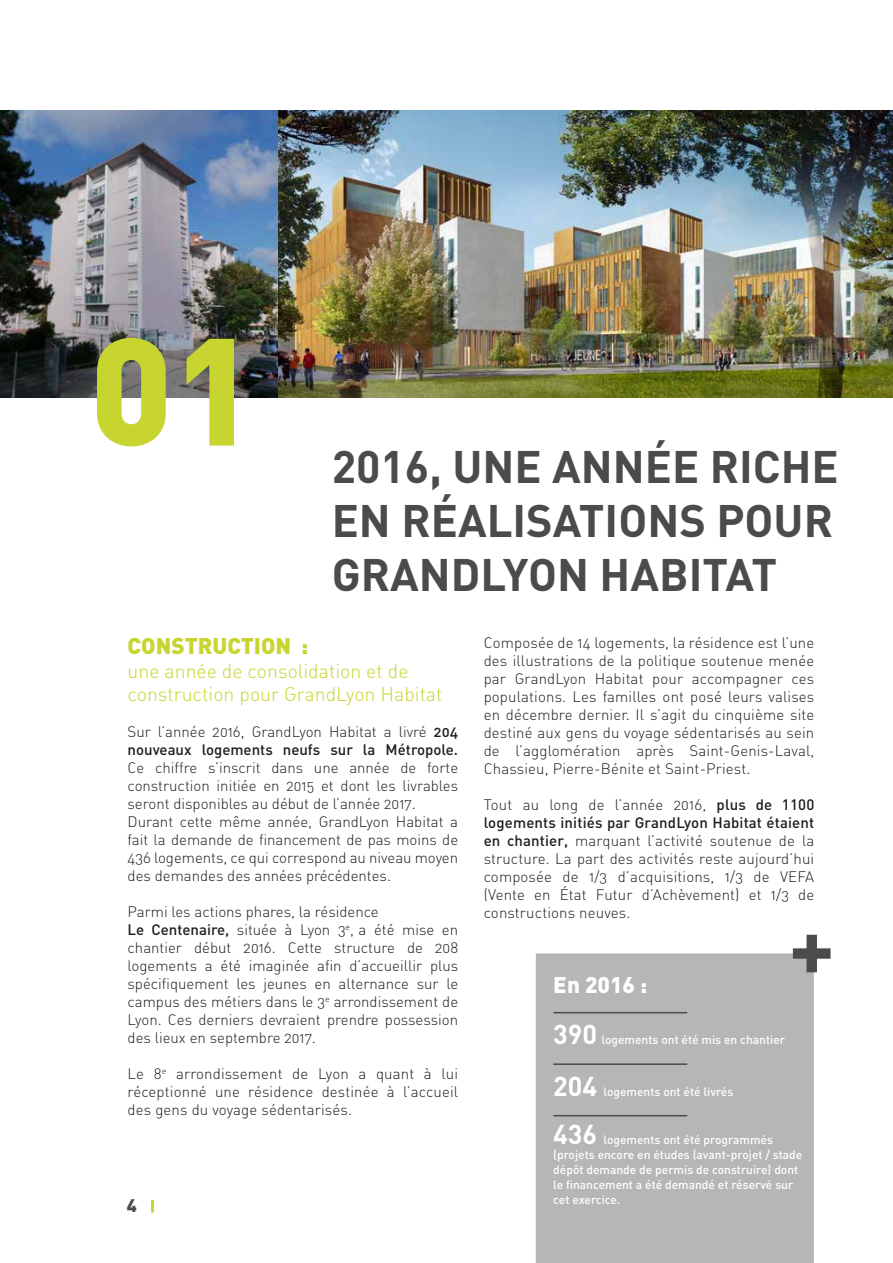
<style>
.page{position:relative;width:893px;height:1263px;background:#fff}
.page>*{position:absolute;margin:0;border:0;box-sizing:border-box;transform-origin:0 0}
.t1{font:900 150px "DIN";color:#c8d530}
.t2{font:700 85.05px "DIN";color:#4b4b4a}
.t3{font:700 45px/54px "DIN";color:#4b4b4a}
.t4{font:700 27px "DIN";color:#fff}
.t5{font:900 22.5px "DIN";color:#c8d530}
.t6{font:900 22.5px "DIN";color:#fff}
.t7{font:19.5px/23.4px "DIN Light Alternate";color:#c8d530}
.t8{font:900 18px "DIN";color:#4b4b4a}
.t9{font:15px/18px "DIN Light Alternate";color:#1d1d1b;text-align:justify}
.t10{font:500 15px "DIN";letter-spacing:.01em;color:#1d1d1b}
.t11{font:15px "DIN Medium Alternate";color:#1d1d1b}
.t12{font:500 12px/15px "DIN";color:#fff}
.s1{font-family:"DIN Medium Alternate"}
.s2{font-family:"DIN";font-weight:500}
</style>
<div class="page">
<svg style="left:151px;top:1200px;width:3px;height:12px"></svg>
<img style="left:0;top:111px;width:893px;height:287px">
<div style="left:536px;top:953px;width:278px;height:310px;background:#b7b5b6"></div>
<hr style="left:553px;top:1012px;width:134px;height:1px;background:#4b4b4a">
<hr style="left:553px;top:1063px;width:134px;height:2px;background:#4b4b4a">
<hr style="left:553px;top:1115px;width:134px;height:1px;background:#4b4b4a">
<h1 class="t1" style="left:90px;top:291px;width:168px">01</h1>
<h3 class="t3" style="left:332px;top:438px;width:509px">2016, UNE ANNÉE RICHE<br>EN RÉALISATIONS POUR<br>GRANDLYON HABITAT</h3>
<h3 class="t5" style="left:128px;top:631px;width:182px">CONSTRUCTION :</h3>
<h3 class="t7" style="left:128px;top:659px;width:316px">une année de consolidation et de construction pour GrandLyon Habitat</h3>
<p class="t9" style="left:128px;top:723px;width:332px">Sur l’année 2016, GrandLyon Habitat a livré <span class="s1">204</span></p>
<p class="t11" style="left:128px;top:740px;width:332px">nouveaux logements neufs sur la Métropole.</p>
<p class="t9" style="left:128px;top:759px;width:332px;text-align:left">Ce chiffre s’inscrit dans une année de forte construction initiée en 2015 et dont les livrables seront disponibles au début de l’année 2017.<br>Durant cette même année, GrandLyon Habitat a fait la demande de financement de pas moins de 436 logements, ce qui correspond au niveau moyen des demandes des années précédentes.</p>
<p class="t9" style="left:128px;top:903px;width:332px;text-align:left">Parmi les actions phares, la résidence<br><span class="s2">Le Centenaire,</span> située à Lyon 3<sup>e</sup>, a été mise en chantier début 2016. Cette structure de 208 logements a été imaginée afin d’accueillir plus spécifiquement les jeunes en alternance sur le campus des métiers dans le 3<sup>e</sup> arrondissement de Lyon. Ces derniers devraient prendre possession des lieux en septembre 2017.</p>
<p class="t9" style="left:128px;top:1065px;width:332px">Le 8<sup>e</sup> arrondissement de Lyon a quant à lui réceptionné une résidence destinée à l’accueil des gens du voyage sédentarisés.</p>
<p class="t8" style="left:127px;top:1194px;width:12px">4</p>
<p class="t9" style="left:484px;top:633px;width:332px">Composée de 14 logements, la résidence est l’une des illustrations de la politique soutenue menée par GrandLyon Habitat pour accompagner ces populations. Les familles ont posé leurs valises en décembre dernier. Il s’agit du cinquième site destiné aux gens du voyage sédentarisés au sein de l’agglomération après Saint-Genis-Laval, Chassieu, Pierre-Bénite et Saint-Priest.</p>
<p class="t9" style="left:484px;top:795px;width:332px">Tout au long de l’année 2016, <span class="s2">plus de 1100</span></p>
<p class="t10" style="left:484px;top:813px;width:332px">logements initiés par GrandLyon Habitat étaient</p>
<p class="t9" style="left:484px;top:831px;width:332px"><span class="s2">en chantier,</span> marquant l’activité soutenue de la structure. La part des activités reste aujourd’hui composée de 1/3 d’acquisitions, 1/3 de VEFA (Vente en État Futur d’Achèvement) et 1/3 de constructions neuves.</p>
<h2 class="t2" style="left:789px;top:891px;width:48px">+</h2>
<h3 class="t6" style="left:553px;top:969px;width:95px">En 2016 :</h3>
<h3 class="t4" style="left:553px;top:1017px;width:45px">390</h3>
<p class="t12" style="left:602px;top:1032px;width:185px">logements ont été mis en chantier</p>
<h3 class="t4" style="left:553px;top:1068px;width:45px">204</h3>
<p class="t12" style="left:604px;top:1083px;width:131px">logements ont été livrés</p>
<h3 class="t4" style="left:553px;top:1117px;width:45px">436</h3>
<p class="t12" style="left:553px;top:1132px;width:250px;text-indent:50px">logements ont été programmés (projets encore en études (avant-projet / stade dépôt demande de permis de construire) dont le financement a été demandé et réservé sur cet exercice.</p>
</div>
